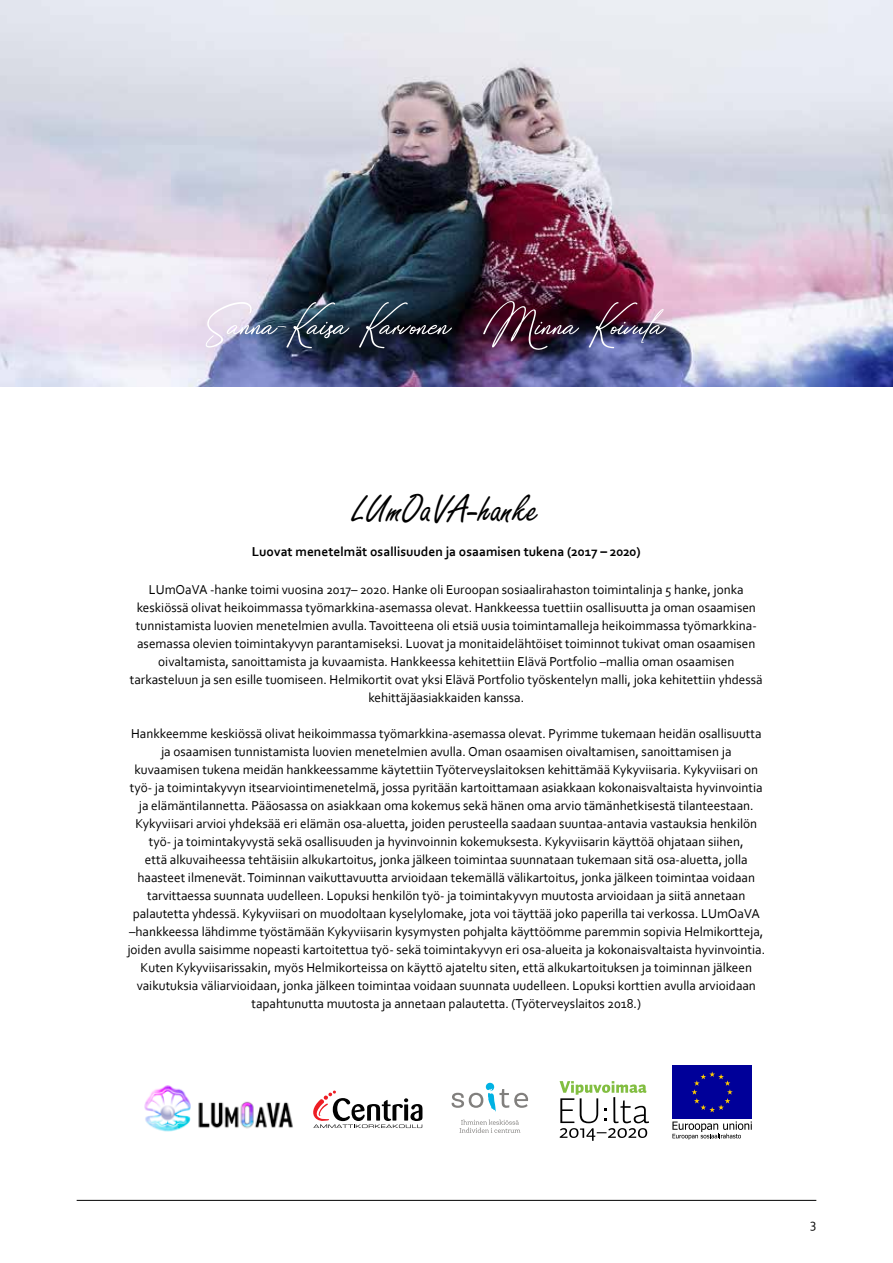
<style>
.page{position:relative;width:893px;height:1263px;background:#fff}
.page>*{position:absolute;margin:0;border:0;box-sizing:border-box;transform-origin:0 0}
.t1{font:62.85px "Safarnama Signature";color:#fff}
.t2{font:42px "Freestyle Script";color:#000}
.t3{font:13.5px/18px "Corbel";color:#000;text-align:center}
.t4{font:700 13.5px "Corbel";color:#000}
.s1{font-family:"Helvetica Neue";font-stretch:condensed}
</style>
<div class="page">
<hr style="left:77px;top:1200px;width:739px;height:1px;background:#000">
<img style="left:0;top:0;width:893px;height:387px">
<img style="left:144px;top:1085px;width:149px;height:47px">
<div style="left:672px;top:1065px;width:80px;height:54px;background:#009"></div>
<svg style="left:692px;top:1071px;width:41px;height:41px"></svg>
<svg style="left:672px;top:1121px;width:80px;height:18px"></svg>
<svg style="left:460px;top:1119px;width:60px;height:14px"></svg>
<svg style="left:452px;top:1082px;width:76px;height:29px"></svg>
<svg style="left:560px;top:1081px;width:89px;height:60px"></svg>
<svg style="left:313px;top:1090px;width:109px;height:38px"></svg>
<h1 class="t1" style="left:205px;top:276px;width:462px">Sanna-Kaisa Karvonen Minna Koivula</h1>
<h2 class="t2" style="left:353px;top:486px;width:188px">LUmOaVA-hanke</h2>
<p class="t4" style="left:252px;top:543px;width:390px">Luovat menetelmät osallisuuden ja osaamisen tukena (2017 <span class="s1">–</span> 2020)</p>
<p class="t3" style="left:130px;top:580px;width:634px">LUmOaVA -hanke toimi vuosina 2017– 2020. Hanke oli Euroopan sosiaalirahaston toimintalinja 5 hanke, jonka keskiössä olivat heikoimmassa työmarkkina-asemassa olevat. Hankkeessa tuettiin osallisuutta ja oman osaamisen tunnistamista luovien menetelmien avulla. Tavoitteena oli etsiä uusia toimintamalleja heikoimmassa työmarkkina&shy;asemassa olevien toimintakyvyn parantamiseksi. Luovat ja monitaidelähtöiset toiminnot tukivat oman osaamisen oivaltamista, sanoittamista ja kuvaamista. Hankkeessa kehitettiin Elävä Portfolio –mallia oman osaamisen tarkasteluun ja sen esille tuomiseen. Helmikortit ovat yksi Elävä Portfolio työskentelyn malli, joka kehitettiin yhdessä kehittäjäasiakkaiden kanssa.</p>
<p class="t3" style="left:127px;top:724px;width:639px">Hankkeemme keskiössä olivat heikoimmassa työmarkkina-asemassa olevat. Pyrimme tukemaan heidän osallisuutta ja osaamisen tunnistamista luovien menetelmien avulla. Oman osaamisen oivaltamisen, sanoittamisen ja kuvaamisen tukena meidän hankkeessamme käytettiin Työterveyslaitoksen kehittämää Kykyviisaria. Kykyviisari on työ- ja toimintakyvyn itsearviointimenetelmä, jossa pyritään kartoittamaan asiakkaan kokonaisvaltaista hyvinvointia ja elämäntilannetta. Pääosassa on asiakkaan oma kokemus sekä hänen oma arvio tämänhetkisestä tilanteestaan.<br>Kykyviisari arvioi yhdeksää eri elämän osa-aluetta, joiden perusteella saadaan suuntaa-antavia vastauksia henkilön työ- ja toimintakyvystä sekä osallisuuden ja hyvinvoinnin kokemuksesta. Kykyviisarin käyttöä ohjataan siihen,<br>että alkuvaiheessa tehtäisiin alkukartoitus, jonka jälkeen toimintaa suunnataan tukemaan sitä osa-aluetta, jolla haasteet ilmenevät. Toiminnan vaikuttavuutta arvioidaan tekemällä välikartoitus, jonka jälkeen toimintaa voidaan tarvittaessa suunnata uudelleen. Lopuksi henkilön työ- ja toimintakyvyn muutosta arvioidaan ja siitä annetaan palautetta yhdessä. Kykyviisari on muodoltaan kyselylomake, jota voi täyttää joko paperilla tai verkossa. LUmOaVA –hankkeessa lähdimme työstämään Kykyviisarin kysymysten pohjalta käyttöömme paremmin sopivia Helmikortteja, joiden avulla saisimme nopeasti kartoitettua työ- sekä toimintakyvyn eri osa-alueita ja kokonaisvaltaista hyvinvointia.<br>Kuten Kykyviisarissakin, myös Helmikorteissa on käyttö ajateltu siten, että alkukartoituksen ja toiminnan jälkeen vaikutuksia väliarvioidaan, jonka jälkeen toimintaa voidaan suunnata uudelleen. Lopuksi korttien avulla arvioidaan tapahtunutta muutosta ja annetaan palautetta. (Työterveyslaitos 2018.)</p>
<p class="t3" style="left:810px;top:1214px;width:8px">3</p>
</div>
